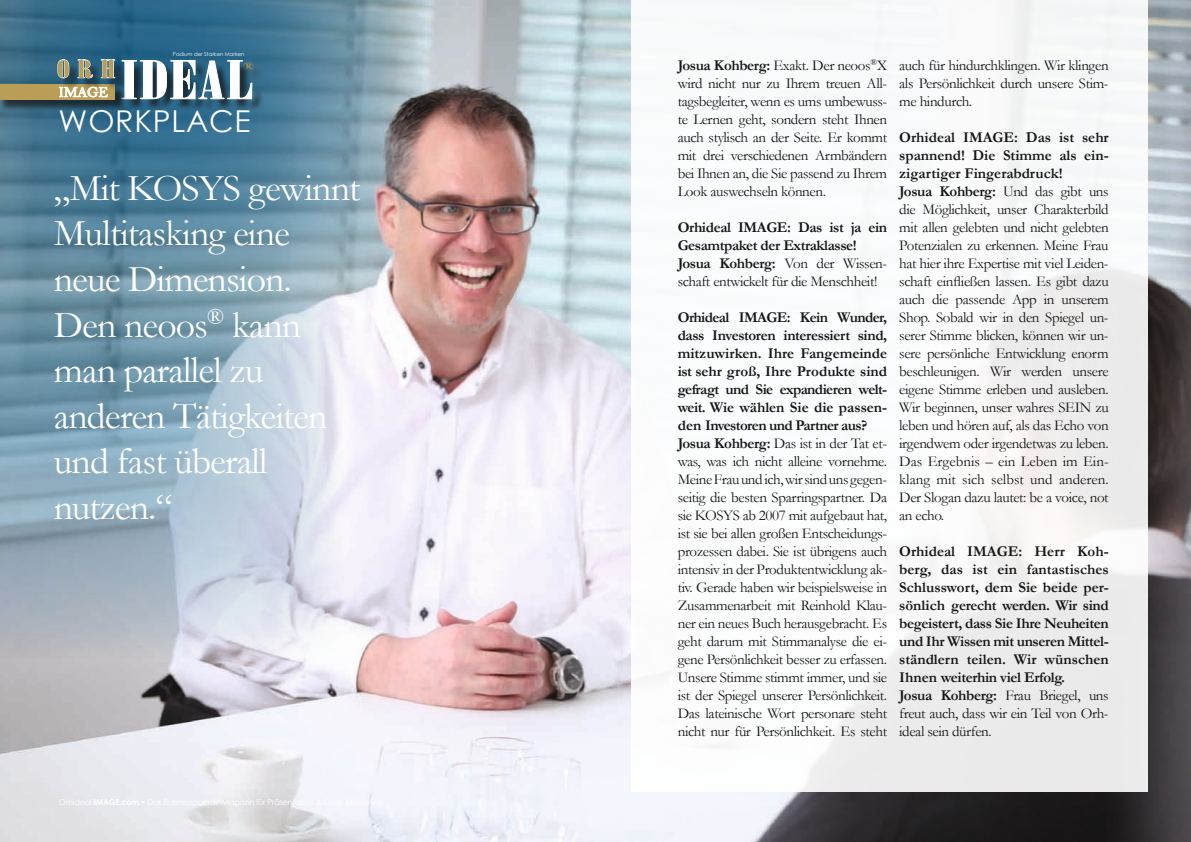
<style>
.page{position:relative;width:1191px;height:842px;background:#fff}
.page>*{position:absolute;margin:0;border:0;box-sizing:border-box;transform-origin:0 0}
.t1{font:52.1px "Onyx";letter-spacing:.025em;color:#fff;scale:1.65 1}
.t2{font:38px/45.6px "Garamond";letter-spacing:-.025em;color:#fff}
.t3{font:30.1px "Century Gothic";letter-spacing:.025em;color:#fff}
.t4{font:24.4px "Onyx";color:#ba9e57;scale:1.65 1}
.t5{font:17.6px "Onyx";color:#ba9e57;scale:1.09 1}
.t6{font:15px/18px "Garamond";letter-spacing:-.025em;color:#151616;text-align:justify}
.t7{font:700 15px/18px "Garamond";color:#151616}
.t8{font:700 15px/18px "Garamond";letter-spacing:-.025em;color:#151616}
.t9{font:14.8px "Bell";color:#fff}
.t10{font:5.4px "Century Gothic";color:#fff}
.s1{font-weight:700}
.s2{font-weight:400}
</style>
<div class="page">
<img style="left:0;top:0;width:1191px;height:842px">
<svg style="left:0;top:0;width:397px;height:282px;background:#538099"></svg>
<svg style="left:0;top:168px;width:346px;height:492px;background:#95aebf"></svg>
<div style="left:245px;top:64px;width:20px;height:19px;background:#3a7291"></div>
<div style="left:124px;top:62px;width:140px;height:49px;background:#151616;opacity:.75"></div>
<svg style="left:121px;top:60px;width:131px;height:39px;background:#476d83"></svg>
<div style="left:0;top:85px;width:127px;height:27px;background:#151616;opacity:.75"></div>
<div style="left:0;top:84px;width:115px;height:16px;background:#ba9e57"></div>
<div style="left:59px;top:61px;width:67px;height:29px;background:#151616;opacity:.75"></div>
<svg style="left:58px;top:59px;width:11px;height:19px"></svg>
<svg style="left:78px;top:60px;width:15px;height:18px"></svg>
<svg style="left:101px;top:60px;width:14px;height:18px"></svg>
<svg style="left:59px;top:86px;width:49px;height:11px"></svg>
<div style="left:631px;top:0;width:517px;height:792px;background:linear-gradient(to right,#feffff,#f1f0f0)"></div>
<p class="t10" style="left:173px;top:51px;width:73px">Podium der Starken Marken</p>
<h3 class="t4" style="left:57px;top:55px;width:37px">ORH</h3>
<p class="t9" style="left:59px;top:83px;width:51px">IMAGE</p>
<h1 class="t1" style="left:121px;top:50px;width:81px">IDEAL</h1>
<p class="t5" style="left:243px;top:58px;width:12px">®</p>
<h3 class="t3" style="left:59px;top:102px;width:193px">WORKPLACE</h3>
<h2 class="t2" style="left:54px;top:165px;width:308px">„Mit KOSYS gewinnt<br>Multitasking eine neue Dimension.<br>Den neoos<sup>®</sup> kann man parallel zu anderen Tätigkeiten und fast überall nutzen.“</h2>
<p class="t6" style="left:677px;top:56px;width:211px"><span class="s1">Josua Kohberg:</span> Exakt. Der neoos<sup>®</sup>X wird nicht nur zu Ihrem treuen All&shy;tagsbegleiter, wenn es ums umbewuss&shy;te Lernen geht, sondern steht Ihnen auch stylisch an der Seite. Er kommt mit drei verschiedenen Armbändern bei Ihnen an, die Sie passend zu Ihrem Look auswechseln können.</p>
<p class="t8" style="left:677px;top:218px;width:211px">Orhideal IMAGE: Das ist ja ein<br>Gesamtpaket der Extraklasse!<br>Josua Kohberg: <span class="s2">Von der Wissen&shy;schaft entwickelt für die Menschheit!</span></p>
<p class="t6" style="left:677px;top:308px;width:211px;text-align:left"><span class="s1">Orhideal IMAGE: Kein Wunder, dass Investoren interessiert sind, mitzuwirken. Ihre Fangemeinde ist sehr groß, Ihre Produkte sind gefragt und Sie expandieren welt&shy;weit. Wie wählen Sie die passen&shy;den Investoren und Partner aus?<br>Josua Kohberg:</span> Das ist in der Tat et&shy;was, was ich nicht alleine vornehme.<br>Meine Frau und ich, wir sind uns gegen&shy;seitig die besten Sparringspartner. Da sie KOSYS ab 2007 mit aufgebaut hat, ist sie bei allen großen Entscheidungs&shy;prozessen dabei. Sie ist übrigens auch intensiv in der Produktentwicklung ak&shy;tiv. Gerade haben wir beispielsweise in Zusammenarbeit mit Reinhold Klau&shy;ner ein neues Buch herausgebracht. Es geht darum mit Stimmanalyse die ei&shy;gene Persönlichkeit besser zu erfassen.<br>Unsere Stimme stimmt immer, und sie ist der Spiegel unserer Persönlichkeit.<br>Das lateinische Wort personare steht nicht nur für Persönlichkeit. Es steht</p>
<p class="t6" style="left:899px;top:56px;width:211px">auch für hindurchklingen. Wir klingen als Persönlichkeit durch unsere Stim&shy;me hindurch.</p>
<p class="t6" style="left:899px;top:128px;width:211px;text-align:left"><span class="s1">Orhideal IMAGE: Das ist sehr spannend! Die Stimme als ein&shy;zigartiger Fingerabdruck!<br>Josua Kohberg:</span> Und das gibt uns die Möglichkeit, unser Charakterbild mit allen gelebten und nicht gelebten Potenzialen zu erkennen. Meine Frau hat hier ihre Expertise mit viel Leiden&shy;schaft einfließen lassen. Es gibt dazu auch die passende App in unserem Shop. Sobald wir in den Spiegel un&shy;serer Stimme blicken, können wir un&shy;sere persönliche Entwicklung enorm beschleunigen. Wir werden unsere eigene Stimme erleben und ausleben.<br>Wir beginnen, unser wahres SEIN zu leben und hören auf, als das Echo von irgendwem oder irgendetwas zu leben.<br>Das Ergebnis – ein Leben im Ein&shy;klang mit sich selbst und anderen.<br>Der Slogan dazu lautet: be a voice, not an echo.</p>
<p class="t7" style="left:899px;top:542px;width:211px">Orhideal IMAGE: Herr Koh&shy;berg, das ist ein fantastisches<br>Schlusswort, dem Sie beide per&shy;sönlich gerecht werden. Wir sind begeistert, dass Sie Ihre Neuheiten und Ihr Wissen mit unseren Mittel&shy;ständlern teilen. Wir wünschen<br>Ihnen weiterhin viel Erfolg.<br>Josua Kohberg: <span class="s2">Frau Briegel, uns freut auch, dass wir ein Teil von Orh&shy;ideal sein dürfen.</span></p>
</div>
